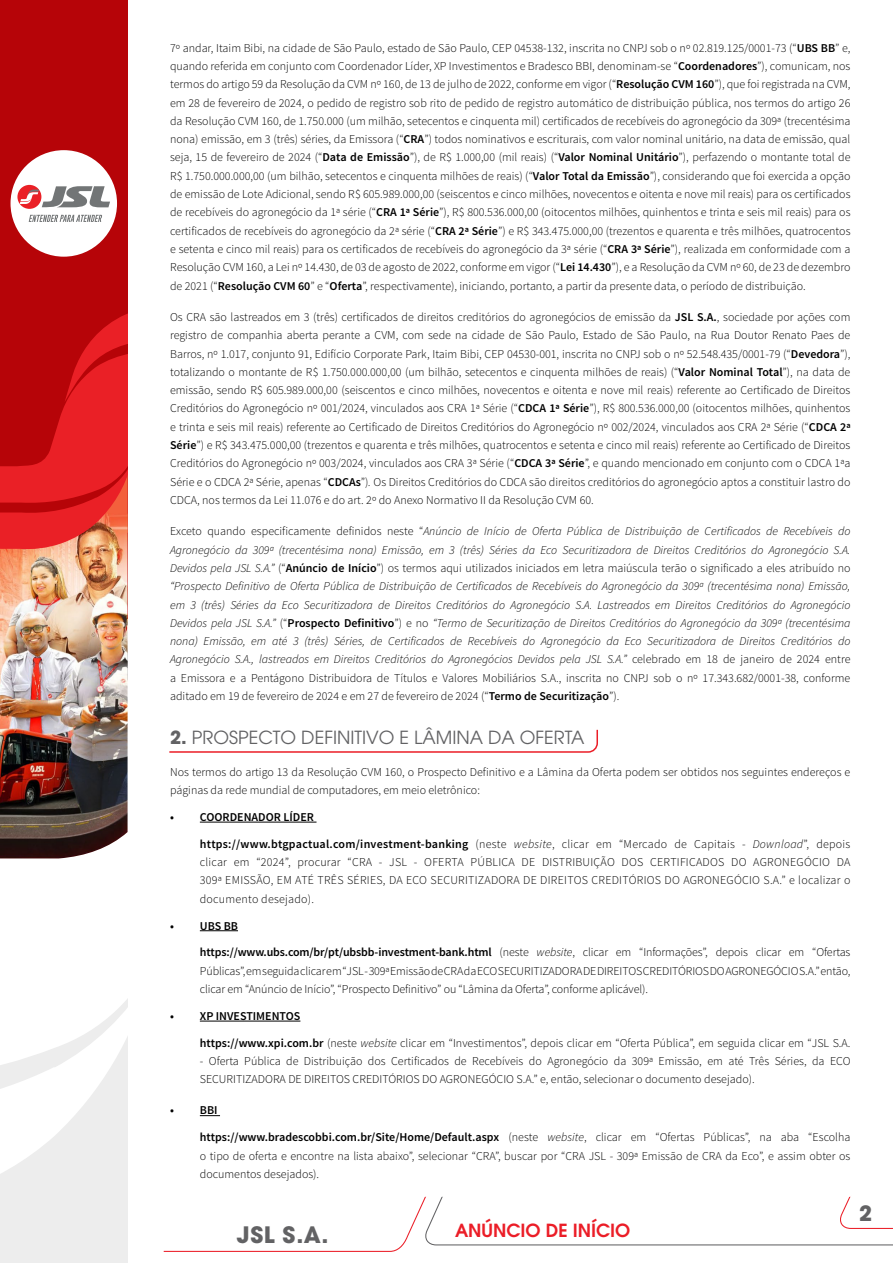
<style>
.page{position:relative;width:893px;height:1263px;background:#fff}
.page>*{position:absolute;margin:0;border:0;box-sizing:border-box;transform-origin:0 0}
.t1{font:700 22.5px "ITC Avant Garde Pro";color:#626264}
.t2{font:700 21px "ITC Avant Garde Pro";color:#626264}
.t3{font:18px "ITC Avant Garde Pro";color:#626264}
.t4{font:600 18px "ITC Avant Garde Pro";color:#eb1d27}
.t5{font:300 12px/18.3px "Source Sans Pro";color:#000;text-align:justify}
.t6{font:italic 300 12px/18.3px "Source Sans Pro";color:#000;text-align:justify}
.t7{font:600 12px "Source Sans Pro";color:#000}
.s1{font-weight:600}
.s2{font-style:italic}
.s3{font-style:normal}
.s4{font-weight:600;font-style:normal}
.s5{font-weight:700}
.s6{font-weight:300}
.s7{font-weight:300;font-style:italic}
</style>
<div class="page">
<div style="left:0;top:230px;width:128px;height:1033px;background:#ededed"></div>
<svg style="left:0;top:1084px;width:99px;height:90px"></svg>
<svg style="left:0;top:858px;width:128px;height:226px;background:#fdfcfc"></svg>
<div style="left:0;top:0;width:128px;height:618px;background:#b60408"></div>
<img style="left:0;top:808px;width:128px;height:50px">
<img style="left:0;top:313px;width:128px;height:495px">
<div style="left:11px;top:150px;width:106px;height:107px;background:#fff;border-radius:50%"></div>
<svg style="left:17px;top:185px;width:93px;height:24px"></svg>
<svg style="left:29px;top:215px;width:73px;height:7px"></svg>
<svg style="left:163px;top:1197px;width:730px;height:55px"></svg>
<hr style="left:200px;top:822px;width:116px;height:1px;background:#000">
<hr style="left:200px;top:930px;width:38px;height:1px;background:#000">
<hr style="left:200px;top:1021px;width:100px;height:1px;background:#000">
<svg style="left:200px;top:1115px;width:20px;height:1px"></svg>
<svg style="left:169px;top:729px;width:429px;height:24px"></svg>
<p class="t5" style="left:170px;top:38px;width:682px">7º andar, Itaim Bibi, na cidade de São Paulo, estado de São Paulo, CEP 04538-132, inscrita no CNPJ sob o nº 02.819.125/0001-73 (“<span class="s1">UBS BB</span>” e, quando referida em conjunto com Coordenador Líder, XP Investimentos e Bradesco BBI, denominam-se “<span class="s1">Coordenadores</span>”), comunicam, nos termos do artigo 59 da Resolução da CVM nº 160, de 13 de julho de 2022, conforme em vigor (“<span class="s1">Resolução CVM 160</span>”), que foi registrada na CVM, em 28 de fevereiro de 2024, o pedido de registro sob rito de pedido de registro automático de distribuição pública, nos termos do artigo 26 da Resolução CVM 160, de 1.750.000 (um milhão, setecentos e cinquenta mil) certificados de recebíveis do agronegócio da 309ª (trecentésima nona) emissão, em 3 (três) séries, da Emissora (“<span class="s1">CRA</span>”) todos nominativos e escriturais, com valor nominal unitário, na data de emissão, qual seja, 15 de fevereiro de 2024 (“<span class="s1">Data de Emissão</span>”), de R$ 1.000,00 (mil reais) (“<span class="s1">Valor Nominal Unitário</span>”), perfazendo o montante total de R$ 1.750.000.000,00 (um bilhão, setecentos e cinquenta milhões de reais) (“<span class="s1">Valor Total da Emissão</span>”), considerando que foi exercida a opção de emissão de Lote Adicional, sendo R$ 605.989.000,00 (seiscentos e cinco milhões, novecentos e oitenta e nove mil reais) para os certificados de recebíveis do agronegócio da 1ª série (“<span class="s1">CRA 1ª Série</span>”), R$ 800.536.000,00 (oitocentos milhões, quinhentos e trinta e seis mil reais) para os certificados de recebíveis do agronegócio da 2ª série (“<span class="s1">CRA 2ª Série</span>”) e R$ 343.475.000,00 (trezentos e quarenta e três milhões, quatrocentos e setenta e cinco mil reais) para os certificados de recebíveis do agronegócio da 3ª série (“<span class="s1">CRA 3ª Série</span>”), realizada em conformidade com a Resolução CVM 160, a Lei nº 14.430, de 03 de agosto de 2022, conforme em vigor (“<span class="s1">Lei 14.430</span>”), e a Resolução da CVM nº 60, de 23 de dezembro de 2021 (“<span class="s1">Resolução CVM 60</span>” e “<span class="s1">Oferta</span>”, respectivamente), iniciando, portanto, a partir da presente data, o período de distribuição.</p>
<p class="t5" style="left:170px;top:308px;width:682px">Os CRA são lastreados em 3 (três) certificados de direitos creditórios do agronegócios de emissão da <span class="s1">JSL S.A.</span>, sociedade por ações com registro de companhia aberta perante a CVM, com sede na cidade de São Paulo, Estado de São Paulo, na Rua Doutor Renato Paes de Barros, nº 1.017, conjunto 91, Edifício Corporate Park, Itaim Bibi, CEP 04530-001, inscrita no CNPJ sob o nº 52.548.435/0001-79 (“<span class="s1">Devedora</span>”), totalizando o montante de R$ 1.750.000.000,00 (um bilhão, setecentos e cinquenta milhões de reais) (“<span class="s1">Valor Nominal Total</span>”), na data de emissão, sendo R$ 605.989.000,00 (seiscentos e cinco milhões, novecentos e oitenta e nove mil reais) referente ao Certificado de Direitos Creditórios do Agronegócio nº 001/2024, vinculados aos CRA 1ª Série (“<span class="s1">CDCA 1ª Série</span>”), R$ 800.536.000,00 (oitocentos milhões, quinhentos e trinta e seis mil reais) referente ao Certificado de Direitos Creditórios do Agronegócio nº 002/2024, vinculados aos CRA 2ª Série (“<span class="s1">CDCA 2ª Série</span>”) e R$ 343.475.000,00 (trezentos e quarenta e três milhões, quatrocentos e setenta e cinco mil reais) referente ao Certificado de Direitos Creditórios do Agronegócio nº 003/2024, vinculados aos CRA 3ª Série (“<span class="s1">CDCA 3ª Série</span>”, e quando mencionado em conjunto com o CDCA 1ªa Série e o CDCA 2ª Série, apenas “<span class="s1">CDCAs</span>”)<span class="s2">.</span> Os Direitos Creditórios do CDCA são direitos creditórios do agronegócio aptos a constituir lastro do CDCA, nos termos da Lei 11.076 e do art. 2º do Anexo Normativo II da Resolução CVM 60.</p>
<p class="t6" style="left:170px;top:522px;width:682px"><span class="s3">Exceto quando especificamente definidos neste “</span>Anúncio de Início de Oferta Pública de Distribuição de Certificados de Recebíveis do Agronegócio da 309ª (trecentésima nona) Emissão, em 3 (três) Séries da Eco Securitizadora de Direitos Creditórios do Agronegócio S.A.<br>Devidos pela JSL S.A.” <span class="s3">(“</span><span class="s4">Anúncio de Início</span><span class="s3">”) os termos aqui utilizados iniciados em letra maiúscula terão o significado a eles atribuído no </span>“Prospecto Definitivo de Oferta Pública de Distribuição de Certificados de Recebíveis do Agronegócio da 309ª (trecentésima nona) Emissão, em 3 (três) Séries da Eco Securitizadora de Direitos Creditórios do Agronegócio S.A. Lastreados em Direitos Creditórios do Agronegócio Devidos pela JSL S.A.” <span class="s3">(“</span><span class="s4">Prospecto Definitivo</span><span class="s3">”) e no</span> “Termo de Securitização de Direitos Creditórios do Agronegócio da 309ª (trecentésima nona) Emissão, em até 3 (três) Séries, de Certificados de Recebíveis do Agronegócio da Eco Securitizadora de Direitos Creditórios do Agronegócio S.A., lastreados em Direitos Creditórios do Agronegócios Devidos pela JSL S.A.” <span class="s3">celebrado em 18 de janeiro de 2024 entre a Emissora e a Pentágono Distribuidora de Títulos e Valores Mobiliários S.A., inscrita no CNPJ sob o nº 17.343.682/0001-38, conforme aditado em 19 de fevereiro de 2024 e em 27 de fevereiro de 2024 (“</span><span class="s4">Termo de Securitização</span><span class="s3">”).</span></p>
<h4 class="t3" style="left:170px;top:726px;width:416px"><span class="s5">2.</span> PROSPECTO DEFINITIVO E LÂMINA DA OFERTA</h4>
<p class="t5" style="left:170px;top:763px;width:682px">Nos termos do artigo 13 da Resolução CVM 160, o Prospecto Definitivo e a Lâmina da Oferta podem ser obtidos nos seguintes endereços e páginas da rede mundial de computadores, em meio eletrônico:</p>
<p class="t7" style="left:170px;top:809px;width:145px">• COORDENADOR LÍDER</p>
<p class="t5" style="left:200px;top:835px;width:652px"><span class="s1">https://www.btgpactual.com/investment-banking</span> (neste <span class="s2">website</span>, clicar em “Mercado de Capitais - <span class="s2">Download</span>”, depois clicar em “2024”, procurar “CRA - JSL - OFERTA PÚBLICA DE DISTRIBUIÇÃO DOS CERTIFICADOS DO AGRONEGÓCIO DA 309ª EMISSÃO, EM ATÉ TRÊS SÉRIES, DA ECO SECURITIZADORA DE DIREITOS CREDITÓRIOS DO AGRONEGÓCIO S.A.” e localizar o documento desejado).</p>
<p class="t7" style="left:170px;top:918px;width:69px">• UBS BB</p>
<p class="t5" style="left:200px;top:943px;width:652px"><span class="s1">https://www.ubs.com/br/pt/ubsbb-investment-bank.html</span> (neste <span class="s2">website</span>, clicar em “Informações”, depois clicar em “Ofertas Públicas”, em seguida clicar em “JSL - 309ª Emissão de CRA da ECO SECURITIZADORA DE DIREITOS CREDITÓRIOS DO AGRONEGÓCIO S.A.” então, clicar em “Anúncio de Início”, “Prospecto Definitivo” ou “Lâmina da Oferta”, conforme aplicável).</p>
<p class="t7" style="left:170px;top:1008px;width:132px">• XP INVESTIMENTOS</p>
<p class="t5" style="left:200px;top:1034px;width:652px"><span class="s1">https://www.xpi.com.br</span> (neste <span class="s2">website</span> clicar em “Investimentos”, depois clicar em “Oferta Pública”, em seguida clicar em “JSL S.A.</p>
<p class="t5" style="left:200px;top:1052px;width:652px">- Oferta Pública de Distribuição dos Certificados de Recebíveis do Agronegócio da 309ª Emissão, em até Três Séries, da ECO<br>SECURITIZADORA DE DIREITOS CREDITÓRIOS DO AGRONEGÓCIO S.A.” e, então, selecionar o documento desejado).</p>
<p class="t7" style="left:170px;top:1103px;width:49px">• BBI</p>
<p class="t7" style="left:200px;top:1130px;width:652px">https://www.bradescobbi.com.br/Site/Home/Default.aspx <span class="s6">(neste</span> <span class="s7">website</span><span class="s6">, clicar em “Ofertas Públicas”, na aba “Escolha</span></p>
<p class="t5" style="left:200px;top:1146px;width:652px">o tipo de oferta e encontre na lista abaixo”, selecionar “CRA”, buscar por “CRA JSL - 309ª Emissão de CRA da Eco”, e assim obter os documentos desejados).</p>
<h1 class="t1" style="left:237px;top:1219px;width:93px">JSL S.A.</h1>
<h3 class="t4" style="left:455px;top:1218px;width:177px">ANÚNCIO DE INÍCIO</h3>
<h2 class="t2" style="left:859px;top:1199px;width:14px">2</h2>
</div>
